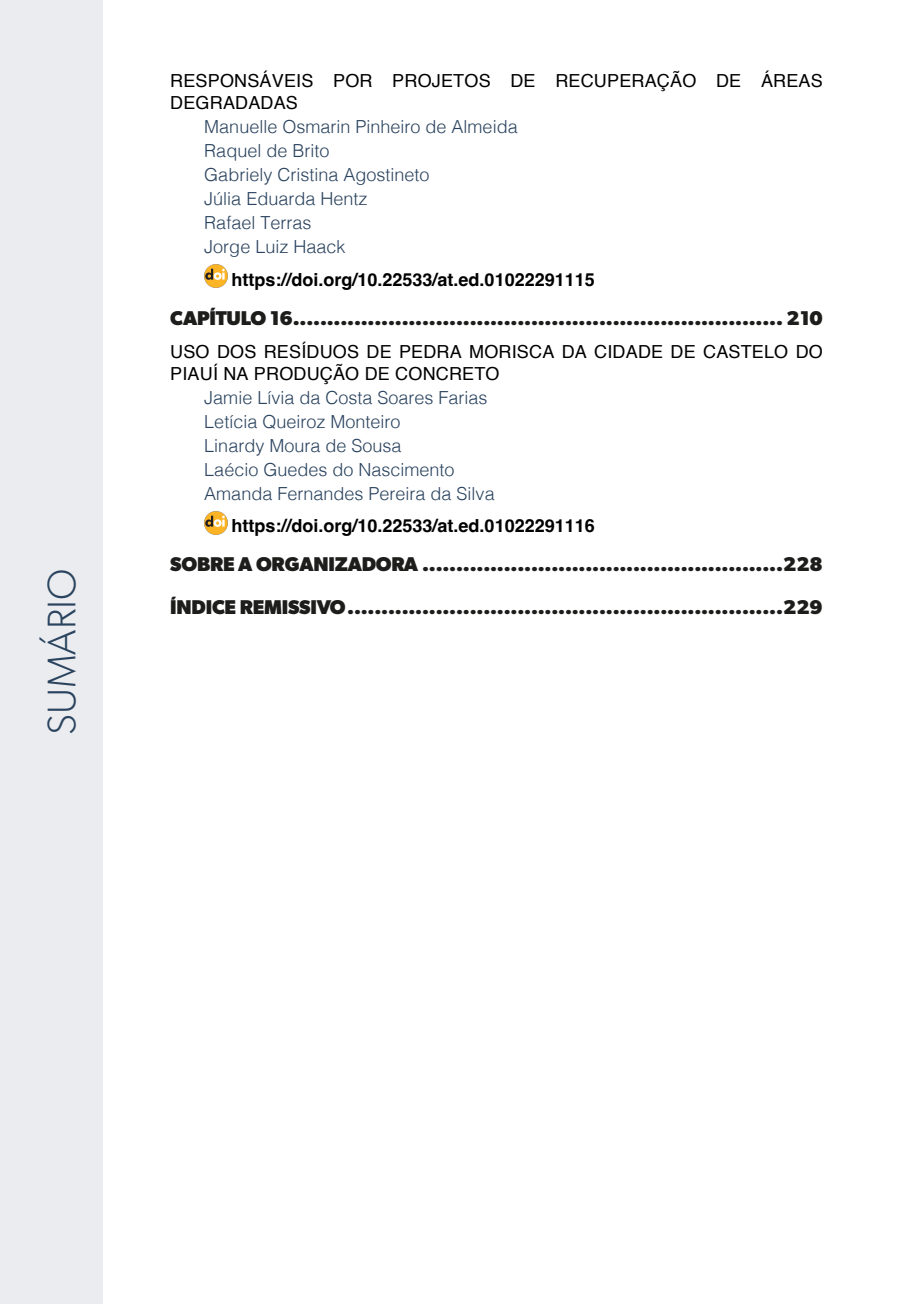
<style>
.page{position:relative;width:908px;height:1304px;background:#fff}
.page>*{position:absolute;margin:0;border:0;box-sizing:border-box;transform-origin:0 0}
.t1{font:300 40px "Gibson";color:#2a435e}
.t2{font:700 20px/43px "Gibson";letter-spacing:-.01em;color:#1d1d1b}
.t3{font:300 18px/24px "Helvetica";color:#2a435e}
.t4{font:18px/22px "Helvetica";letter-spacing:.01em;color:#000}
.t5{font:700 18px "Helvetica";color:#000}
</style>
<div class="page">
<div style="left:0;top:0;width:103px;height:1304px;background:#eaecef"></div>
<img style="left:204px;top:265px;width:23px;height:23px">
<img style="left:204px;top:511px;width:23px;height:23px">
<h1 class="t1" style="left:37px;top:735px;width:167px;rotate:-90deg">SUMÁRIO</h1>
<p class="t4" style="left:170px;top:70px;width:653px">RESPONSÁVEIS POR PROJETOS DE RECUPERAÇÃO DE ÁREAS<br>DEGRADADAS</p>
<p class="t3" style="left:204px;top:114px;width:315px">Manuelle Osmarin Pinheiro de Almeida<br>Raquel de Brito<br>Gabriely Cristina Agostineto<br>Júlia Eduarda Hentz<br>Rafael Terras<br>Jorge Luiz Haack</p>
<p class="t5" style="left:231px;top:268px;width:365px">https://doi.org/10.22533/at.ed.01022291115</p>
<p class="t2" style="left:170px;top:296px;width:653px">CAPÍTULO 16........................................................................ 210</p>
<p class="t4" style="left:170px;top:341px;width:653px">USO DOS RESÍDUOS DE PEDRA MORISCA DA CIDADE DE CASTELO DO<br>PIAUÍ NA PRODUÇÃO DE CONCRETO</p>
<p class="t3" style="left:204px;top:384px;width:292px">Jamie Lívia da Costa Soares Farias<br>Letícia Queiroz Monteiro<br>Linardy Moura de Sousa<br>Laécio Guedes do Nascimento<br>Amanda Fernandes Pereira da Silva</p>
<p class="t5" style="left:231px;top:515px;width:365px">https://doi.org/10.22533/at.ed.01022291116</p>
<p class="t2" style="left:170px;top:542px;width:653px">SOBRE A ORGANIZADORA .....................................................228<br>ÍNDICE REMISSIVO................................................................229</p>
</div>
